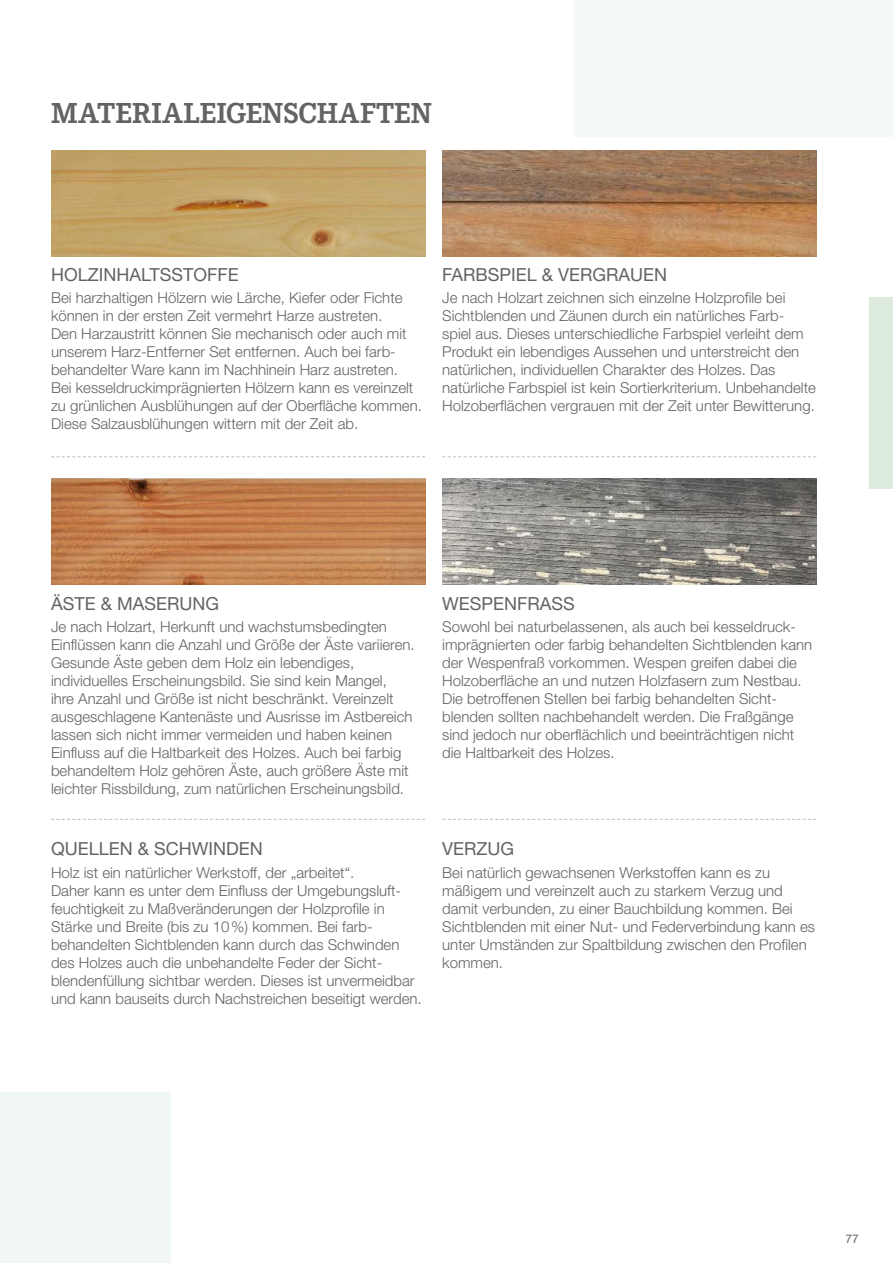
<style>
.page{position:relative;width:893px;height:1263px;background:#fff}
.page>*{position:absolute;margin:0;border:0;box-sizing:border-box;transform-origin:0 0}
.t1{font:700 30px "Corporate E Pro";letter-spacing:.005em;color:#636362}
.t2{font:18px "Helvetica Neue";color:#636362}
.t3{font:300 15px/18px "Helvetica Neue";color:#636362}
.t4{font:12px "Helvetica Neue";color:#636362}
</style>
<div class="page">
<div style="left:870px;top:298px;width:23px;height:191px;background:#ddebde"></div>
<img style="left:51px;top:150px;width:374px;height:106px">
<img style="left:442px;top:150px;width:374px;height:106px">
<svg style="left:51px;top:456px;width:374px;height:1px"></svg>
<svg style="left:442px;top:456px;width:374px;height:1px"></svg>
<svg style="left:51px;top:819px;width:374px;height:1px"></svg>
<svg style="left:442px;top:819px;width:374px;height:1px"></svg>
<img style="left:51px;top:479px;width:374px;height:106px">
<img style="left:442px;top:479px;width:374px;height:106px">
<div style="left:0;top:1093px;width:170px;height:170px;background:#f1f7f2"></div>
<div style="left:574px;top:0;width:319px;height:136px;background:#f5f9f5"></div>
<h1 class="t1" style="left:51px;top:92px;width:383px">MATERIALEIGENSCHAFTEN</h1>
<p class="t2" style="left:51px;top:264px;width:189px">HOLZINHALTSSTOFFE</p>
<p class="t3" style="left:51px;top:289px;width:372px">Bei harzhaltigen Hölzern wie Lärche, Kiefer oder Fichte können in der ersten Zeit vermehrt Harze austreten.<br>Den Harzaustritt können Sie mechanisch oder auch mit unserem Harz-Entferner Set entfernen. Auch bei farb&shy;behandelter Ware kann im Nachhinein Harz austreten.<br>Bei kesseldruckimprägnierten Hölzern kann es vereinzelt zu grünlichen Ausblühungen auf der Oberfläche kommen.<br>Diese Salzausblühungen wittern mit der Zeit ab.</p>
<p class="t2" style="left:442px;top:264px;width:226px">FARBSPIEL &amp; VERGRAUEN</p>
<p class="t3" style="left:442px;top:289px;width:375px">Je nach Holzart zeichnen sich einzelne Holzprofile bei Sichtblenden und Zäunen durch ein natürliches Farb&shy;spiel aus. Dieses unterschiedliche Farbspiel verleiht dem Produkt ein lebendiges Aussehen und unterstreicht den natürlichen, individuellen Charakter des Holzes. Das natürliche Farbspiel ist kein Sortierkriterium. Unbehandelte Holzoberflächen vergrauen mit der Zeit unter Bewitterung.</p>
<p class="t2" style="left:51px;top:593px;width:169px">ÄSTE &amp; MASERUNG</p>
<p class="t3" style="left:51px;top:617px;width:365px">Je nach Holzart, Herkunft und wachstumsbedingten Einflüssen kann die Anzahl und Größe der Äste variieren.<br>Gesunde Äste geben dem Holz ein lebendiges, individuelles Erscheinungsbild. Sie sind kein Mangel,<br>ihre Anzahl und Größe ist nicht beschränkt. Vereinzelt ausgeschlagene Kantenäste und Ausrisse im Astbereich lassen sich nicht immer vermeiden und haben keinen Einfluss auf die Haltbarkeit des Holzes. Auch bei farbig behandeltem Holz gehören Äste, auch größere Äste mit leichter Rissbildung, zum natürlichen Erscheinungsbild.</p>
<p class="t2" style="left:51px;top:838px;width:213px">QUELLEN &amp; SCHWINDEN</p>
<p class="t3" style="left:51px;top:863px;width:372px">Holz ist ein natürlicher Werkstoff, der „arbeitet“.<br>Daher kann es unter dem Einfluss der Umgebungsluft&shy;feuchtigkeit zu Maßveränderungen der Holzprofile in Stärke und Breite (bis zu 10%) kommen. Bei farb&shy;behandelten Sichtblenden kann durch das Schwinden des Holzes auch die unbehandelte Feder der Sicht&shy;blendenfüllung sichtbar werden. Dieses ist unvermeidbar und kann bauseits durch Nachstreichen beseitigt werden.</p>
<p class="t2" style="left:442px;top:593px;width:134px">WESPENFRASS</p>
<p class="t3" style="left:442px;top:617px;width:372px">Sowohl bei naturbelassenen, als auch bei kesseldruck&shy;imprägnierten oder farbig behandelten Sichtblenden kann der Wespenfraß vorkommen. Wespen greifen dabei die Holzoberfläche an und nutzen Holzfasern zum Nestbau.<br>Die betroffenen Stellen bei farbig behandelten Sicht&shy;blenden sollten nachbehandelt werden. Die Fraßgänge sind jedoch nur oberflächlich und beeinträchtigen nicht die Haltbarkeit des Holzes.</p>
<p class="t2" style="left:442px;top:838px;width:73px">VERZUG</p>
<p class="t3" style="left:442px;top:863px;width:374px">Bei natürlich gewachsenen Werkstoffen kann es zu mäßigem und vereinzelt auch zu starkem Verzug und damit verbunden, zu einer Bauchbildung kommen. Bei Sichtblenden mit einer Nut- und Federverbindung kann es unter Umständen zur Spaltbildung zwischen den Profilen kommen.</p>
<p class="t4" style="left:846px;top:1231px;width:15px">77</p>
</div>
